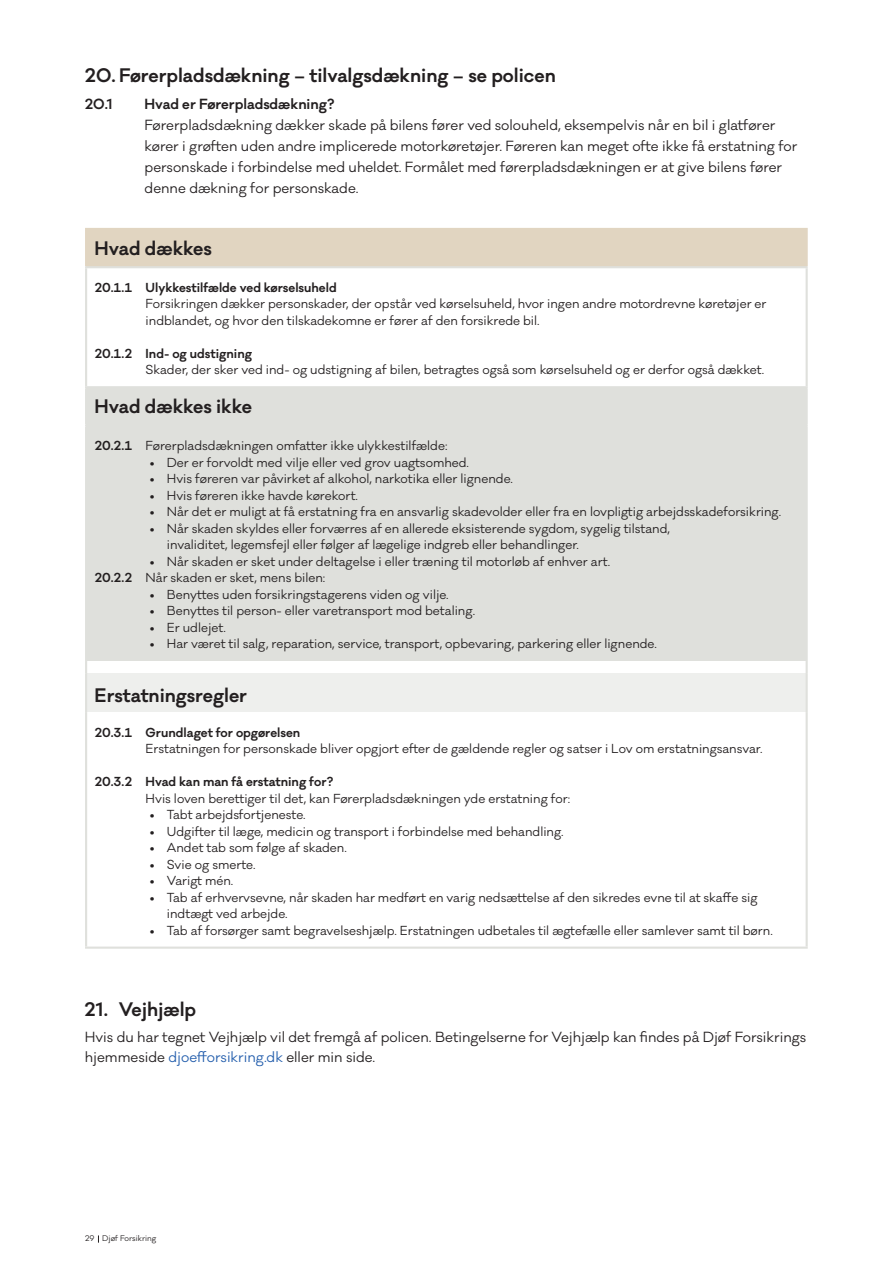
<style>
.page{position:relative;width:893px;height:1263px;background:#fff}
.page>*{position:absolute;margin:0;border:0;box-sizing:border-box;transform-origin:0 0}
.Afsnit_2_tal{font:600 18px "Galano Classic";color:#231f20}
.t1{font:13.5px/21px "Galano Classic";color:#231f20}
.t2{font:600 13.5px "Galano Classic";color:#231f20}
.t3{font:12px/16.5px "Galano Classic";color:#231f20}
.t4{font:600 12px "Galano Classic";color:#231f20}
.t5{font:7.5px "Galano Classic";color:#231f20}
.s1{font-weight:600}
.s2{color:#255fad}
</style>
<div class="page">
<div style="left:86px;top:229px;width:721px;height:38px;background:#e1d5c1"></div>
<div style="left:86px;top:387px;width:721px;height:38px;background:#dfe0dc"></div>
<div style="left:86px;top:425px;width:721px;height:236px;background:#dfe0dc"></div>
<div style="left:86px;top:674px;width:721px;height:38px;background:#eeefed"></div>
<hr style="left:85px;top:230px;width:2px;height:36px;background:#e1d5c1">
<hr style="left:85px;top:388px;width:2px;height:36px;background:#dfe0dc">
<svg style="left:85px;top:661px;width:2px;height:13px"></svg>
<hr style="left:85px;top:674px;width:2px;height:38px;background:#dfe0dc">
<hr style="left:85px;top:228px;width:723px;height:2px;background:#e1d5c1">
<hr style="left:806px;top:230px;width:2px;height:36px;background:#e1d5c1">
<hr style="left:806px;top:388px;width:2px;height:36px;background:#dfe0dc">
<svg style="left:806px;top:661px;width:2px;height:13px"></svg>
<hr style="left:806px;top:674px;width:2px;height:38px;background:#dfe0dc">
<hr style="left:85px;top:266px;width:723px;height:2px;background:#dfe0dc">
<hr style="left:85px;top:268px;width:2px;height:118px;background:#dfe0dc">
<hr style="left:806px;top:268px;width:2px;height:118px;background:#dfe0dc">
<hr style="left:85px;top:386px;width:723px;height:2px;background:#dfe0dc">
<hr style="left:85px;top:424px;width:723px;height:3px;background:#dfe0dc">
<hr style="left:85px;top:427px;width:2px;height:234px;background:#dfe0dc">
<hr style="left:806px;top:427px;width:2px;height:234px;background:#dfe0dc">
<hr style="left:85px;top:712px;width:2px;height:234px;background:#dfe0dc">
<hr style="left:806px;top:712px;width:2px;height:234px;background:#dfe0dc">
<hr style="left:85px;top:946px;width:723px;height:3px;background:#dfe0dc">
<p class="Afsnit_2_tal" style="left:85px;top:63px;width:472px">20. Førerpladsdækning – tilvalgsdækning – se policen</p>
<p class="t2" style="left:85px;top:95px;width:29px">20.1</p>
<p class="t2" style="left:145px;top:95px;width:191px">Hvad er Førerpladsdækning?</p>
<p class="t1" style="left:145px;top:115px;width:654px">Førerpladsdækning dækker skade på bilens fører ved solouheld, eksempelvis når en bil i glatfører kører i grøften uden andre implicerede motorkøretøjer. Føreren kan meget ofte ikke få erstatning for personskade i forbindelse med uheldet. Formålet med førerpladsdækningen er at give bilens fører denne dækning for personskade.</p>
<p class="Afsnit_2_tal" style="left:95px;top:236px;width:119px">Hvad dækkes</p>
<p class="t4" style="left:95px;top:280px;width:244px">20.1.1 Ulykkestilfælde ved kørselsuheld</p>
<p class="t3" style="left:146px;top:296px;width:622px">Forsikringen dækker personskader, der opstår ved kørselsuheld, hvor ingen andre motordrevne køretøjer er indblandet, og hvor den tilskadekomne er fører af den forsikrede bil.</p>
<p class="t4" style="left:95px;top:346px;width:159px">20.1.2 Ind- og udstigning</p>
<p class="t3" style="left:146px;top:362px;width:620px">Skader, der sker ved ind- og udstigning af bilen, betragtes også som kørselsuheld og er derfor også dækket.</p>
<p class="Afsnit_2_tal" style="left:95px;top:395px;width:159px">Hvad dækkes ikke</p>
<p class="t3" style="left:95px;top:438px;width:354px"><span class="s1">20.2.1</span> Førerpladsdækningen omfatter ikke ulykkestilfælde:</p>
<p class="t3" style="left:150px;top:454px;width:321px">• Der er forvoldt med vilje eller ved grov uagtsomhed.</p>
<p class="t3" style="left:150px;top:471px;width:365px">• Hvis føreren var påvirket af alkohol, narkotika eller lignende.</p>
<p class="t3" style="left:150px;top:487px;width:210px">• Hvis føreren ikke havde kørekort.</p>
<p class="t3" style="left:150px;top:504px;width:633px">• Når det er muligt at få erstatning fra en ansvarlig skadevolder eller fra en lovpligtig arbejdsskadeforsikring.</p>
<p class="t3" style="left:167px;top:520px;width:505px;text-indent:-17px">• Når skaden skyldes eller forværres af en allerede eksisterende sygdom, sygelig tilstand, invaliditet, legemsfejl eller følger af lægelige indgreb eller behandlinger.</p>
<p class="t3" style="left:150px;top:553px;width:462px">• Når skaden er sket under deltagelse i eller træning til motorløb af enhver art.</p>
<p class="t3" style="left:95px;top:570px;width:232px"><span class="s1">20.2.2</span> Når skaden er sket, mens bilen:</p>
<p class="t3" style="left:150px;top:586px;width:300px">• Benyttes uden forsikringstagerens viden og vilje.</p>
<p class="t3" style="left:150px;top:603px;width:327px">• Benyttes til person- eller varetransport mod betaling.</p>
<p class="t3" style="left:150px;top:619px;width:77px">• Er udlejet.</p>
<p class="t3" style="left:150px;top:636px;width:508px">• Har været til salg, reparation, service, transport, opbevaring, parkering eller lignende.</p>
<p class="Afsnit_2_tal" style="left:95px;top:683px;width:154px">Erstatningsregler</p>
<p class="t4" style="left:95px;top:724px;width:207px">20.3.1 Grundlaget for opgørelsen</p>
<p class="t3" style="left:146px;top:741px;width:618px">Erstatningen for personskade bliver opgjort efter de gældende regler og satser i Lov om erstatningsansvar.</p>
<p class="t4" style="left:95px;top:774px;width:240px">20.3.2 Hvad kan man få erstatning for?</p>
<p class="t3" style="left:146px;top:790px;width:426px">Hvis loven berettiger til det, kan Førerpladsdækningen yde erstatning for:</p>
<p class="t3" style="left:150px;top:807px;width:157px">• Tabt arbejdsfortjeneste.</p>
<p class="t3" style="left:150px;top:823px;width:415px">• Udgifter til læge, medicin og transport i forbindelse med behandling.</p>
<p class="t3" style="left:150px;top:840px;width:199px">• Andet tab som følge af skaden.</p>
<p class="t3" style="left:150px;top:856px;width:107px">• Svie og smerte.</p>
<p class="t3" style="left:150px;top:873px;width:85px">• Varigt mén.</p>
<p class="t3" style="left:167px;top:889px;width:592px;text-indent:-17px">• Tab af erhvervsevne, når skaden har medført en varig nedsættelse af den sikredes evne til at skaffe sig indtægt ved arbejde.</p>
<p class="t3" style="left:150px;top:922px;width:624px">• Tab af forsørger samt begravelseshjælp. Erstatningen udbetales til ægtefælle eller samlever samt til børn.</p>
<p class="Afsnit_2_tal" style="left:85px;top:998px;width:113px">21. Vejhjælp</p>
<p class="t1" style="left:85px;top:1027px;width:723px;line-height:19.5px">Hvis du har tegnet Vejhjælp vil det fremgå af policen. Betingelserne for Vejhjælp kan findes på Djøf Forsikrings hjemmeside <span class="s2">djoefforsikring.dk</span> eller min side.</p>
<p class="t5" style="left:85px;top:1233px;width:73px">29 Djøf Forsikring</p>
</div>
